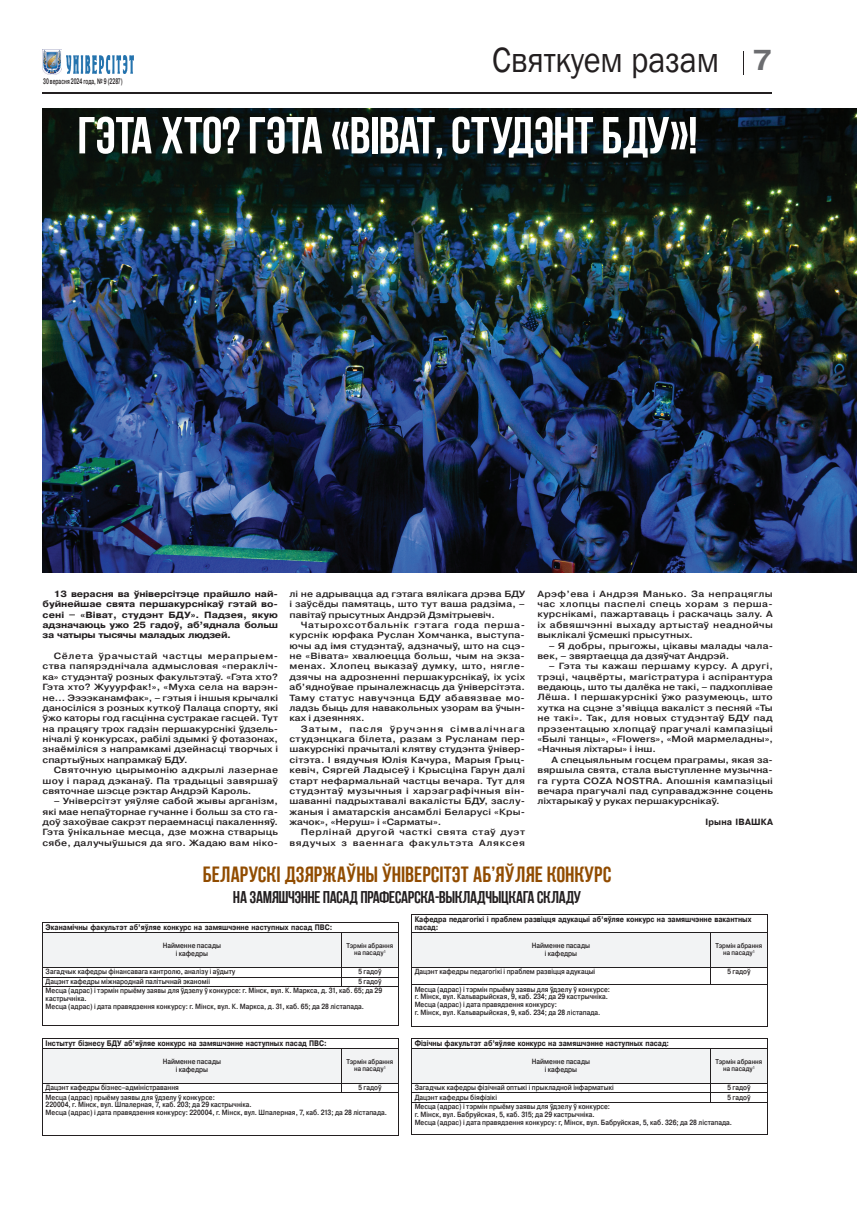
<style>
.page{position:relative;width:857px;height:1219px;background:#fff}
.page>*{position:absolute;margin:0;border:0;box-sizing:border-box;transform-origin:0 0}
.t1{font:52px "AA Bebas Neue";letter-spacing:.005em;color:#fff}
.t2{font:36px "Franklin Gothic";color:#231f20;scale:.9 1}
.t3{font:28.6px "Pragmatica Bold Cyrillic";color:#6c6d70}
.t4{font:22px "AA Bebas Neue";letter-spacing:.02em;color:#914c01}
.t5{font:17px "AA Bebas Neue";color:#231f20}
.t6{font:500 9px/10.4px "Pragmatica";letter-spacing:.01em;color:#231f20;text-align:justify;scale:1.13 1}
.t7{font:9px/10.4px "Pragmatica Bold Cyrillic";letter-spacing:-.015em;color:#231f20;text-align:justify;scale:1.13 1}
.t8{font:500 9px/10.4px "Pragmatica";letter-spacing:.05em;color:#231f20;text-align:right;scale:1.13 1}
.t9{font:9px "Pragmatica Bold Cyrillic";letter-spacing:.02em;color:#231f20}
.t10{font:8px/7.7px "Pragmatica Bold Cyrillic";color:#231f20;scale:.85 1}
.t11{font:500 8px "Pragmatica";color:#231f20;scale:.6 1}
.t12{font:500 7.5px/7.7px "Pragmatica";color:#231f20;text-align:center;scale:.85 1}
.t13{font:500 7px/7px "Pragmatica";color:#231f20;text-align:center;scale:.85 1}
</style>
<div class="page">
<hr style="left:43px;top:92px;width:728px;height:1px;background:#231f20">
<img style="left:43px;top:50px;width:19px;height:25px">
<img style="left:67px;top:56px;width:66px;height:18px">
<img style="left:43px;top:109px;width:813px;height:464px">
<hr style="left:43px;top:922px;width:298px;height:1px;background:#231f20">
<hr style="left:341px;top:922px;width:58px;height:1px;background:#231f20">
<svg style="left:43px;top:923px;width:356px;height:63px"></svg>
<hr style="left:43px;top:987px;width:1px;height:38px;background:#231f20">
<hr style="left:398px;top:987px;width:1px;height:38px;background:#231f20">
<hr style="left:43px;top:977px;width:298px;height:1px;background:#231f20">
<hr style="left:341px;top:977px;width:58px;height:1px;background:#231f20">
<hr style="left:43px;top:986px;width:298px;height:1px;background:#231f20">
<hr style="left:341px;top:986px;width:58px;height:1px;background:#231f20">
<hr style="left:43px;top:1025px;width:298px;height:1px;background:#231f20">
<hr style="left:341px;top:1025px;width:58px;height:1px;background:#231f20">
<svg style="left:43px;top:1038px;width:356px;height:55px"></svg>
<hr style="left:43px;top:1093px;width:1px;height:42px;background:#231f20">
<hr style="left:398px;top:1093px;width:1px;height:42px;background:#231f20">
<hr style="left:43px;top:1093px;width:298px;height:1px;background:#231f20">
<hr style="left:341px;top:1093px;width:58px;height:1px;background:#231f20">
<hr style="left:43px;top:1135px;width:298px;height:1px;background:#231f20">
<hr style="left:341px;top:1135px;width:58px;height:1px;background:#231f20">
<svg style="left:411px;top:915px;width:357px;height:70px"></svg>
<hr style="left:411px;top:985px;width:1px;height:42px;background:#231f20">
<hr style="left:767px;top:985px;width:1px;height:42px;background:#231f20">
<hr style="left:411px;top:985px;width:298px;height:1px;background:#231f20">
<hr style="left:709px;top:985px;width:58px;height:1px;background:#231f20">
<hr style="left:411px;top:1027px;width:298px;height:1px;background:#231f20">
<hr style="left:709px;top:1027px;width:58px;height:1px;background:#231f20">
<svg style="left:411px;top:1038px;width:357px;height:64px"></svg>
<hr style="left:411px;top:1103px;width:1px;height:31px;background:#231f20">
<hr style="left:767px;top:1103px;width:1px;height:31px;background:#231f20">
<hr style="left:411px;top:1093px;width:298px;height:1px;background:#231f20">
<hr style="left:709px;top:1093px;width:58px;height:1px;background:#231f20">
<hr style="left:411px;top:1102px;width:298px;height:1px;background:#231f20">
<hr style="left:709px;top:1102px;width:58px;height:1px;background:#231f20">
<hr style="left:411px;top:1134px;width:298px;height:1px;background:#231f20">
<hr style="left:709px;top:1134px;width:58px;height:1px;background:#231f20">
<p class="t11" style="left:43px;top:76px;width:134px">30 верасня 2024 года, № 9 (2287)</p>
<h2 class="t2" style="left:492px;top:37px;width:254px">Святкуем разам</h2>
<h1 class="t1" style="left:78px;top:107px;width:620px">Гэта хто? Гэта «Віват, студэнт БДУ»!</h1>
<h3 class="t3" style="left:752px;top:45px;width:20px">7</h3>
<p class="t6" style="left:537px;top:588px;width:210px">Арэф’ева і Андрэя Манько. За непрацяглы час хлопцы паспелі спець хорам з перша&shy;курснікамі, пажартаваць і раскачаць залу. А іх абвяшчэнні выхаду артыстаў неаднойчы выклікалі ўсмешкі прысутных.</p>
<p class="t6" style="left:537px;top:640px;width:210px;text-indent:11px">– Я добры, прыгожы, цікавы малады чала&shy;век, – звяртаецца да дзяўчат Андрэй.</p>
<p class="t6" style="left:537px;top:661px;width:210px;text-indent:11px">– Гэта ты кажаш першаму курсу. А другі, трэці, чацвёрты, магістратура і аспірантура ведаюць, што ты далёка не такі, – падхоплівае Лёша. І першакурснікі ўжо разумеюць, што хутка на сцэне з’явіцца вакаліст з песняй «Ты не такі». Так, для новых студэнтаў БДУ пад прэзентацыю хлопцаў прагучалі кампазіцыі «Былі танцы», «Flowers», «Мой мармеладны», «Начныя ліхтары» і інш.</p>
<p class="t6" style="left:537px;top:754px;width:210px;text-indent:14px">А спецыяльным госцем праграмы, якая за&shy;вяршыла свята, стала выступленне музычна&shy;га гурта COZA NOSTRA. Апошнія кампазіцыі вечара прагучалі пад суправаджэнне соцень ліхтарыкаў у руках першакурснікаў.</p>
<p class="t9" style="left:705px;top:817px;width:69px">Ірына ІВАШКА</p>
<h3 class="t4" style="left:203px;top:862px;width:409px">Беларускі дзяржаўны ўніверсітэт аб’яўляе конкурс</h3>
<h3 class="t5" style="left:233px;top:888px;width:349px">на замяшчэнне пасад прафесарска-выкладчыцкага складу</h3>
<p class="t10" style="left:46px;top:923px;width:338px">Ýканамічны факультэт аб’яўляе конкурс на замяшчэнне наступных пасад ПВС:</p>
<p class="t12" style="left:163px;top:942px;width:70px">Найменне пасады і кафедры</p>
<p class="t13" style="left:346px;top:942px;width:56px">Тэрмін абрання на пасаду<sup>1</sup></p>
<p class="t12" style="left:46px;top:968px;width:225px">Загадчык кафедры фінансавага кантролю, аналізу і аўдыту</p>
<p class="t12" style="left:358px;top:968px;width:29px">5 гадоў</p>
<p class="t12" style="left:46px;top:977px;width:195px">Дацэнт кафедры міжнароднай палітычнай эканоміі</p>
<p class="t7" style="left:43px;top:589px;width:210px;text-indent:11px">13 верасня ва ўніверсітэце прайшло най&shy;буйнейшае свята першакурснікаў гэтай во&shy;сені – «Віват, студэнт БДУ». Падзея, якую адзначаюць ужо 25 гадоў, аб’яднала больш за чатыры тысячы маладых людзей.</p>
<p class="t6" style="left:43px;top:651px;width:210px;text-indent:11px">Сёлета ўрачыстай частцы мерапрыем&shy;ства папярэднічала адмысловая «перакліч&shy;ка» студэнтаў розных факультэтаў. «Гэта хто?<br>Гэта хто? Жууурфак!», «Муха села на варэн&shy;не… Ээээканамфак», – гэтыя і іншыя крычалкі даносіліся з розных куткоў Палаца спорту, які ўжо каторы год гасцінна сустракае гасцей. Тут на працягу трох гадзін першакурснікі ўдзель&shy;нічалі ў конкурсах, рабілі здымкі ў фотазонах, знаёміліся з напрамкамі дзейнасці творчых і спартыўных напрамкаў БДУ.</p>
<p class="t6" style="left:43px;top:765px;width:210px;text-indent:11px">Святочную цырымонію адкрылі лазернае шоу і парад дэканаў. Па традыцыі завяршаў святочнае шэсце рэктар Андрэй Кароль.</p>
<p class="t6" style="left:43px;top:796px;width:210px;text-indent:11px">– Універсітэт уяўляе сабой жывы арганізм, які мае непаўторнае гучанне і больш за сто га&shy;доў захоўвае сакрэт пераемнасці пакаленняў.<br>Гэта ўнікальнае месца, дзе можна стварыць сябе, далучыўшыся да яго. Жадаю вам ніко-</p>
<p class="t6" style="left:289px;top:588px;width:210px">лі не адрывацца ад гэтага вялікага дрэва БДУ і заўсёды памятаць, што тут ваша радзіма, – павітаў прысутных Андрэй Дзмітрыевіч.</p>
<p class="t6" style="left:289px;top:619px;width:210px;text-indent:11px">Чатырохсотбальнік гэтага года перша&shy;курснік юрфака Руслан Хомчанка, выступа&shy;ючы ад імя студэнтаў, адзначыў, што на сцэ&shy;не «Вівата» хвалюецца больш, чым на экза&shy;менах. Хлопец выказаў думку, што, нягле&shy;дзячы на адрозненні першакурснікаў, іх усіх аб’ядноўвае прыналежнасць да ўніверсітэта.<br>Таму статус навучэнца БДУ абавязвае мо&shy;ладзь быць для навакольных узорам ва ўчын&shy;ках і дзеяннях.</p>
<p class="t6" style="left:289px;top:723px;width:210px;text-indent:11px">Затым, пасля ўручэння сімвалічнага студэнцкага білета, разам з Русланам пер&shy;шакурснікі прачыталі клятву студэнта ўнівер&shy;сітэта. І вядучыя Юлія Качура, Марыя Грыц&shy;кевіч, Сяргей Ладысеў і Крысціна Гарун далі старт нефармальнай частцы вечара. Тут для студэнтаў музычныя і харэаграфічныя він&shy;шаванні падрыхтавалі вакалісты БДУ, заслу&shy;жаныя і аматарскія ансамблі Беларусі «Кры&shy;жачок», «Неруш» і «Сарматы».</p>
<p class="t8" style="left:289px;top:827px;width:210px">Перлінай другой часткі свята стаў дуэт вядучых з ваеннага факультэта Аляксея</p>
<p class="t10" style="left:414px;top:916px;width:397px">Кафедра педагогікі і праблем развіцця адукацыі аб’яўляе конкурс на замяшчэнне вакантных пасад:</p>
<p class="t12" style="left:531px;top:941px;width:70px">Найменне пасады і кафедры</p>
<p class="t13" style="left:715px;top:942px;width:56px">Тэрмін абрання на пасаду<sup>1</sup></p>
<p class="t12" style="left:414px;top:967px;width:214px">Дацэнт кафедры педагогікі і праблем развіцця адукацыі</p>
<p class="t12" style="left:727px;top:967px;width:29px">5 гадоў</p>
<p class="t12" style="left:414px;top:985px;width:231px;text-align:left">Месца (адрас) і тэрмін прыёму заявы для ўдзелу ў конкурсе: г. Мінск, вул. Кальварыйская, 9, каб. 234; да 29 кастрычніка.<br>Месца (адрас) і дата правядзення конкурсу:<br>г. Мінск, вул. Кальварыйская, 9, каб. 234; да 28 лістапада.</p>
<p class="t10" style="left:414px;top:1039px;width:301px">Фізічны факультэт аб’яўляе конкурс на замяшчэнне наступных пасад:</p>
<p class="t12" style="left:531px;top:1057px;width:70px">Найменне пасады і кафедры</p>
<p class="t13" style="left:715px;top:1058px;width:56px">Тэрмін абрання на пасаду<sup>1</sup></p>
<p class="t12" style="left:414px;top:1083px;width:235px">Загадчык кафедры фізічнай оптыкі і прыкладной інфарматыкі</p>
<p class="t12" style="left:727px;top:1083px;width:29px">5 гадоў</p>
<p class="t12" style="left:414px;top:1093px;width:98px">Дацэнт кафедры біяфізікі</p>
<p class="t12" style="left:727px;top:1093px;width:29px">5 гадоў</p>
<p class="t12" style="left:414px;top:1103px;width:375px;text-align:left">Месца (адрас) і тэрмін прыёму заявы для ўдзелу ў конкурсе:<br>г. Мінск, вул. Бабруйская, 5, каб. 315; да 29 кастрычніка.<br>Месца (адрас) і дата правядзення конкурсу: г, Мінск, вул. Бабруйская, 5, каб. 326; да 28 лістапада.</p>
<p class="t12" style="left:46px;top:976px;width:397px;line-height:9.6px;text-align:right">5 гадоў<br>Месца (адрас) і тэрмін прыёму заявы для ўдзелу ў конкурсе: г. Мінск, вул. К. Маркса, д. 31, каб. 65; да 29</p>
<p class="t12" style="left:46px;top:995px;width:376px;text-align:left">кастрычніка.<br>Месца (адрас) і дата правядзення конкурсу: г. Мінск, вул. К. Маркса, д. 31, каб. 65; да 28 лістапада.</p>
<p class="t10" style="left:46px;top:1039px;width:332px">Інстытут бізнесу БДУ аб’яўляе конкурс на замяшчэнне наступных пасад ПВС:</p>
<p class="t12" style="left:163px;top:1057px;width:70px">Найменне пасады і кафедры</p>
<p class="t13" style="left:346px;top:1058px;width:56px">Тэрмін абрання на пасаду<sup>1</sup></p>
<p class="t12" style="left:46px;top:1083px;width:158px">Дацэнт кафедры бізнес–адміністравання</p>
<p class="t12" style="left:358px;top:1083px;width:29px">5 гадоў</p>
<p class="t12" style="left:46px;top:1093px;width:403px;text-align:left">Месца (адрас) прыёму заявы для ўдзелу ў конкурсе:<br>220004, г. Мінск, вул. Шпалерная, 7, каб. 203; да 29 кастрычніка.<br>Месца (адрас) і дата правядзення конкурсу: 220004, г. Мінск, вул. Шпалерная, 7, каб. 213; да 28 лістапада.</p>
</div>
